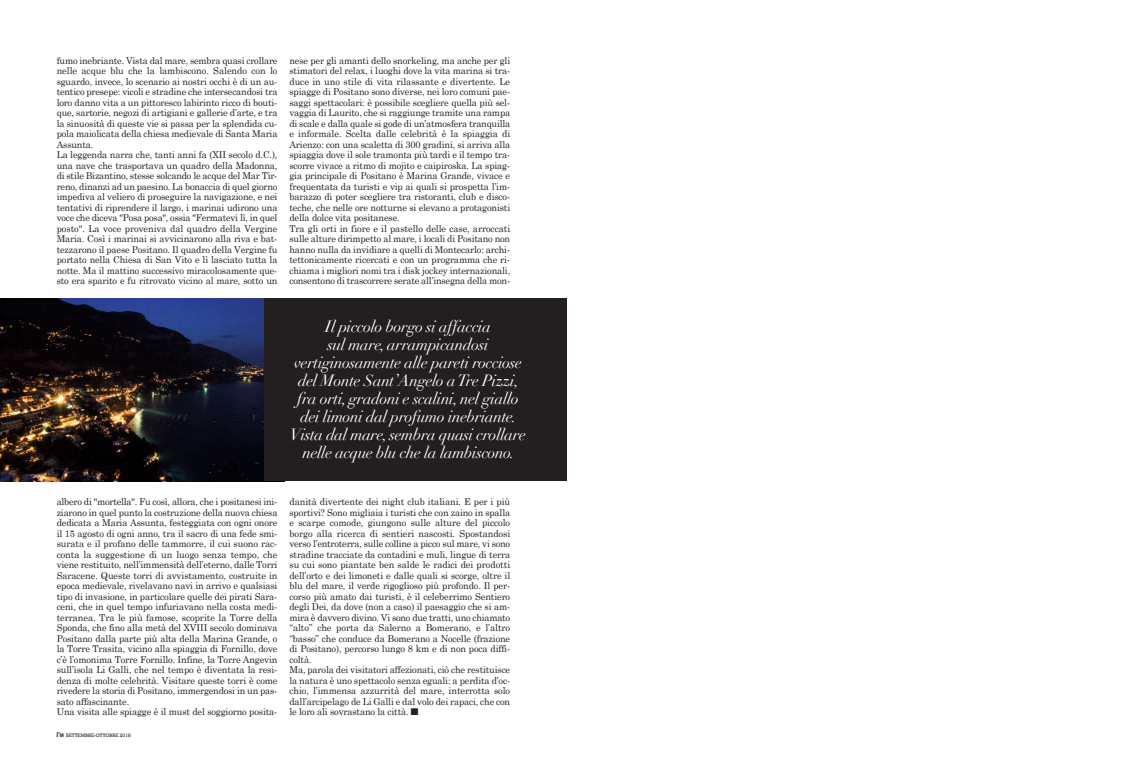
<style>
.page{position:relative;width:1134px;height:780px;background:#fff}
.page>*{position:absolute;margin:0;border:0;box-sizing:border-box;transform-origin:0 0}
.t1{font:900 32.8px "Arial";color:#231f20}
.t2{font:italic 16px/18px "Didot";letter-spacing:-.02em;color:#fff;text-align:center}
.t3{font:9.5px/10.5px "Century Schoolbook";letter-spacing:-.015em;color:#231f20}
.t4{font:5px "Rockwell";color:#231f20}
.s1{font-family:"Arial";font-weight:700;font-size:7px}
.s2{font-family:"Arial";font-weight:700}
</style>
<div class="page">
<img style="left:0;top:299px;width:264px;height:182px">
<div style="left:264px;top:299px;width:303px;height:182px;background:#231f20"></div>
<p class="t3" style="left:57px;top:55px;width:222px">fumo inebriante. Vista dal mare, sembra quasi crollare nelle acque blu che la lambiscono. Salendo con lo sguardo, invece, lo scenario ai nostri occhi è di un au&shy;tentico presepe: vicoli e stradine che intersecandosi tra loro danno vita a un pittoresco labirinto ricco di bouti&shy;que, sartorie, negozi di artigiani e gallerie d’arte, e tra la sinuosità di queste vie si passa per la splendida cu&shy;pola maiolicata della chiesa medievale di Santa Maria Assunta.<br>La leggenda narra che, tanti anni fa (XII secolo d.C.), una nave che trasportava un quadro della Madonna, di stile Bizantino, stesse solcando le acque del Mar Tir&shy;reno, dinanzi ad un paesino. La bonaccia di quel giorno impediva al veliero di proseguire la navigazione, e nei tentativi di riprendere il largo, i marinai udirono una voce che diceva "Posa posa", ossia "Fermatevi lì, in quel posto". La voce proveniva dal quadro della Vergine Maria. Così i marinai si avvicinarono alla riva e bat&shy;tezzarono il paese Positano. Il quadro della Vergine fu portato nella Chiesa di San Vito e lì lasciato tutta la notte. Ma il mattino successivo miracolosamente que&shy;sto era sparito e fu ritrovato vicino al mare, sotto un</p>
<p class="t3" style="left:289px;top:55px;width:222px">nese per gli amanti dello snorkeling, ma anche per gli stimatori del relax, i luoghi dove la vita marina si tra&shy;duce in uno stile di vita rilassante e divertente. Le spiagge di Positano sono diverse, nei loro comuni pae&shy;saggi spettacolari: è possibile scegliere quella più sel&shy;vaggia di Laurito, che si raggiunge tramite una rampa di scale e dalla quale si gode di un’atmosfera tranquilla e informale. Scelta dalle celebrità è la spiaggia di Arienzo: con una scaletta di 300 gradini, si arriva alla spiaggia dove il sole tramonta più tardi e il tempo tra&shy;scorre vivace a ritmo di mojito e caipiroska. La spiag&shy;gia principale di Positano è Marina Grande, vivace e frequentata da turisti e vip ai quali si prospetta l’im&shy;barazzo di poter scegliere tra ristoranti, club e disco&shy;teche, che nelle ore notturne si elevano a protagonisti della dolce vita positanese.<br>Tra gli orti in fiore e il pastello delle case, arroccati sulle alture dirimpetto al mare, i locali di Positano non hanno nulla da invidiare a quelli di Montecarlo: archi&shy;tettonicamente ricercati e con un programma che ri&shy;chiama i migliori nomi tra i disk jockey internazionali, consentono di trascorrere serate all’insegna della mon-</p>
<p class="t2" style="left:290px;top:318px;width:237px">Il piccolo borgo si affaccia<br>sul mare, arrampicandosi vertiginosamente alle pareti rocciose del Monte Sant’Angelo aTre Pizzi, fra orti, gradoni e scalini, nel giallo dei limoni dal profumo inebriante.<br>Vista dal mare, sembra quasi crollare nelle acque blu che la lambiscono.</p>
<p class="t3" style="left:57px;top:496px;width:222px">albero di "mortella". Fu così, allora, che i positanesi ini&shy;ziarono in quel punto la costruzione della nuova chiesa dedicata a Maria Assunta, festeggiata con ogni onore il 15 agosto di ogni anno, tra il sacro di una fede smi&shy;surata e il profano delle tammorre, il cui suono rac&shy;conta la suggestione di un luogo senza tempo, che viene restituito, nell’immensità dell’eterno, dalle Torri Saracene. Queste torri di avvistamento, costruite in epoca medievale, rivelavano navi in arrivo e qualsiasi tipo di invasione, in particolare quelle dei pirati Sara&shy;ceni, che in quel tempo infuriavano nella costa medi&shy;terranea. Tra le più famose, scoprite la Torre della Sponda, che fino alla metà del XVIII secolo dominava Positano dalla parte più alta della Marina Grande, o la Torre Trasita, vicino alla spiaggia di Fornillo, dove c’è l’omonima Torre Fornillo. Infine, la Torre Angevin sull’isola Li Galli, che nel tempo è diventata la resi&shy;denza di molte celebrità. Visitare queste torri è come rivedere la storia di Positano, immergendosi in un pas&shy;sato affascinante.<br>Una visita alle spiagge è il must del soggiorno posita-</p>
<p class="t4" style="left:57px;top:732px;width:76px"><span class="s1">i’</span><span class="s2">M</span> SETTEMBRE-OTTOBRE 2018</p>
<p class="t3" style="left:289px;top:496px;width:222px">danità divertente dei night club italiani. E per i più sportivi? Sono migliaia i turisti che con zaino in spalla e scarpe comode, giungono sulle alture del piccolo borgo alla ricerca di sentieri nascosti. Spostandosi verso l’entroterra, sulle colline a picco sul mare, vi sono stradine tracciate da contadini e muli, lingue di terra su cui sono piantate ben salde le radici dei prodotti dell’orto e dei limoneti e dalle quali si scorge, oltre il blu del mare, il verde rigoglioso più profondo. Il per&shy;corso più amato dai turisti, è il celeberrimo Sentiero degli Dei, da dove (non a caso) il paesaggio che si am&shy;mira è davvero divino. Vi sono due tratti, uno chiamato “alto” che porta da Salerno a Bomerano, e l’altro “basso” che conduce da Bomerano a Nocelle (frazione di Positano), percorso lungo 8 km e di non poca diffi&shy;coltà.<br>Ma, parola dei visitatori affezionati, ciò che restituisce la natura è uno spettacolo senza eguali: a perdita d’oc&shy;chio, l’immensa azzurrità del mare, interrotta solo dall’arcipelago de Li Galli e dal volo dei rapaci, che con le loro ali sovrastano la città.</p>
<h1 class="t1" style="left:409px;top:679px;width:12px">.</h1>
</div>
